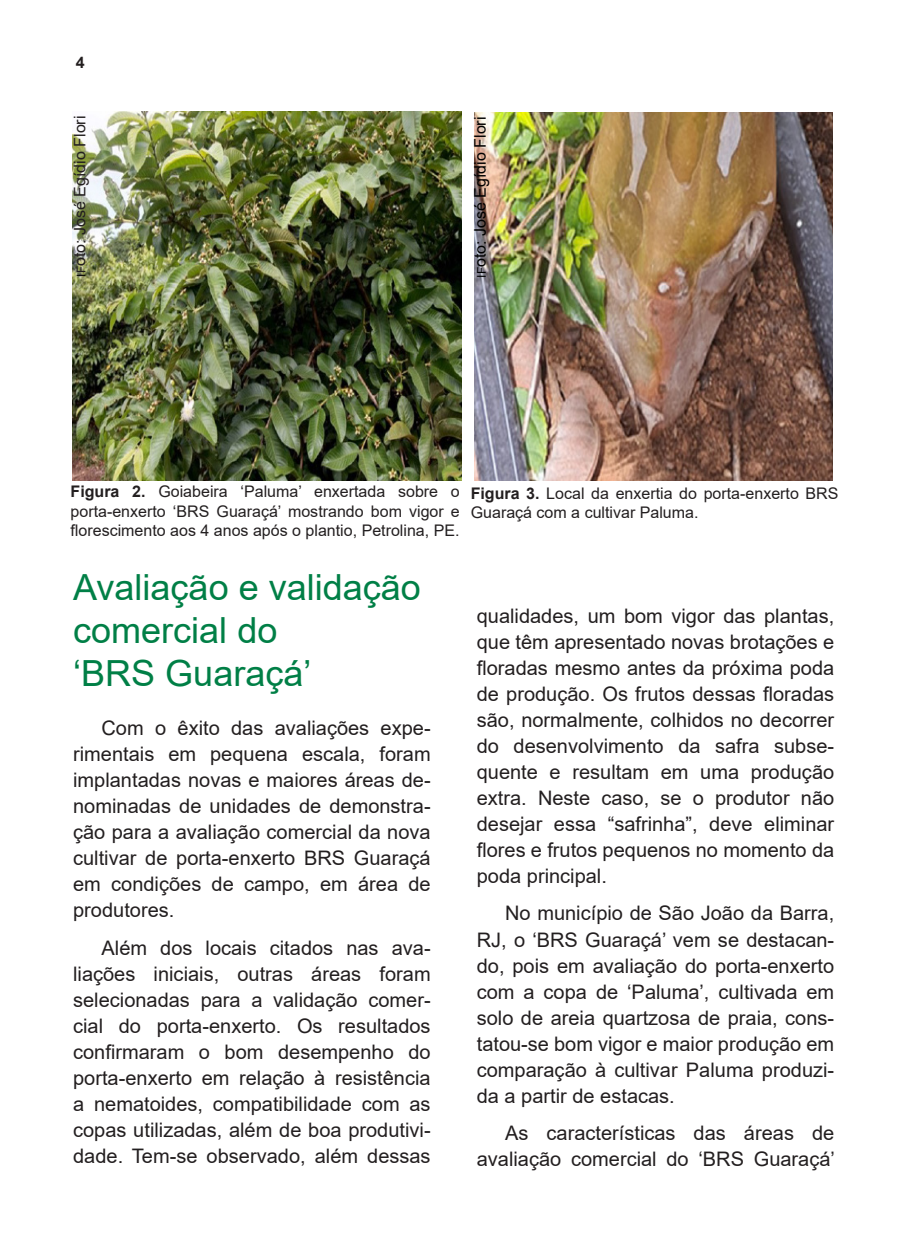
<style>
.page{position:relative;width:908px;height:1248px;background:#fff}
.page>*{position:absolute;margin:0;border:0;box-sizing:border-box;transform-origin:0 0}
.TITULO_1{font:36px/43.2px "Arial";color:#007f46}
.MIOLO{font:20px/26px "Arial";color:#231f20;text-align:justify}
.CREDITO_FOTO{font:16px/19.2px "Arial";color:#231f20}
.CREDITO_FOTO-2{font:16px "Arial";color:#000}
.t1{font:700 16px "Arial";color:#231f20}
.s1{font-size:12px;color:#000}
.s2{font-size:12px}
.s3{font-weight:700}
</style>
<div class="page">
<img style="left:474px;top:112px;width:358px;height:368px">
<img style="left:73px;top:112px;width:388px;height:368px">
<p class="t1" style="left:76px;top:51px;width:10px">4</p>
<p class="CREDITO_FOTO" style="left:70px;top:277px;width:162px;rotate:-90deg"><span class="s1">I</span><span class="s2">F</span>oto: José Egídio Flori</p>
<p class="CREDITO_FOTO-2" style="left:469px;top:278px;width:162px;rotate:-90deg"><span class="s2">IF</span>oto: José Egídio Flori</p>
<p class="CREDITO_FOTO" style="left:71px;top:482px;width:390px;text-align:justify"><span class="s3">Figura 2.</span> Goiabeira ‘Paluma’ enxertada sobre o porta-enxerto ‘BRS Guaraçá’ mostrando bom vigor e florescimento aos 4 anos após o plantio, Petrolina, PE.</p>
<p class="CREDITO_FOTO" style="left:470px;top:483px;width:369px"><span class="s3">Figura 3.</span> Local da enxertia do porta-enxerto BRS<br>Guaraçá com a cultivar Paluma.</p>
<p class="TITULO_1" style="left:73px;top:565px;width:349px">Avaliação e validação comercial do<br>‘BRS Guaraçá’</p>
<p class="MIOLO" style="left:73px;top:714px;width:359px;text-indent:28px">Com o êxito das avaliações expe&shy;rimentais em pequena escala, foram implantadas novas e maiores áreas de&shy;nominadas de unidades de demonstra&shy;ção para a avaliação comercial da nova cultivar de porta-enxerto BRS Guaraçá em condições de campo, em área de produtores.</p>
<p class="MIOLO" style="left:73px;top:934px;width:359px;text-indent:28px">Além dos locais citados nas ava&shy;liações iniciais, outras áreas foram selecionadas para a validação comer&shy;cial do porta-enxerto. Os resultados confirmaram o bom desempenho do porta-enxerto em relação à resistência a nematoides, compatibilidade com as copas utilizadas, além de boa produtivi&shy;dade. Tem-se observado, além dessas</p>
<p class="MIOLO" style="left:476px;top:602px;width:359px">qualidades, um bom vigor das plantas, que têm apresentado novas brotações e floradas mesmo antes da próxima poda de produção. Os frutos dessas floradas são, normalmente, colhidos no decorrer do desenvolvimento da safra subse&shy;quente e resultam em uma produção extra. Neste caso, se o produtor não desejar essa “safrinha”, deve eliminar flores e frutos pequenos no momento da poda principal.</p>
<p class="MIOLO" style="left:476px;top:900px;width:359px;text-indent:28px">No município de São João da Barra, RJ, o ‘BRS Guaraçá’ vem se destacan&shy;do, pois em avaliação do porta-enxerto com a copa de ‘Paluma’, cultivada em solo de areia quartzosa de praia, cons&shy;tatou-se bom vigor e maior produção em comparação à cultivar Paluma produzi&shy;da a partir de estacas.</p>
<p class="MIOLO" style="left:476px;top:1119px;width:359px;text-align:right">As características das áreas de avaliação comercial do ‘BRS Guaraçá’</p>
</div>
